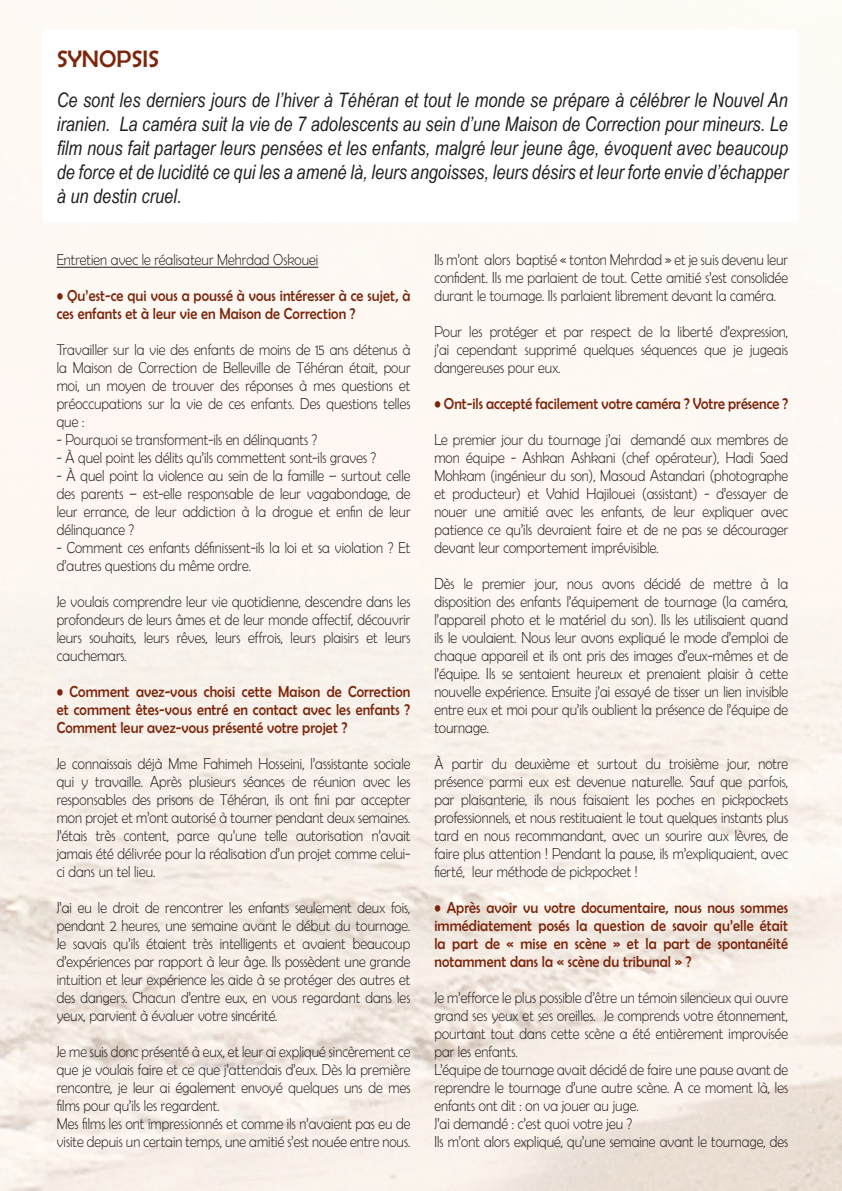
<style>
.page{position:relative;width:842px;height:1191px;background:#fff}
.page>*{position:absolute;margin:0;border:0;box-sizing:border-box;transform-origin:0 0}
.t1{font:24px "Berlin Sans";color:#7c250a}
.t2{font:italic 20px/24px "Arial Narrow";color:#231f20;text-align:justify}
.t3{font:300 16px/18px "Berlin Sans";letter-spacing:.005em;color:#231f20;text-align:justify;scale:.9 1}
.t4{font:16px/18px "Berlin Sans";letter-spacing:.005em;color:#7c250a;text-align:justify;scale:.9 1}
</style>
<div class="page">
<hr style="left:57px;top:267px;width:261px;height:1px;background:#231f20">
<h1 class="t1" style="left:57px;top:46px;width:104px">SYNOPSIS</h1>
<p class="t2" style="left:57px;top:87px;width:733px">Ce sont les derniers jours de l’hiver à Téhéran et tout le monde se prépare à célébrer le Nouvel An iranien. La caméra suit la vie de 7 adolescents au sein d’une Maison de Correction pour mineurs. Le film nous fait partager leurs pensées et les enfants, malgré leur jeune âge, évoquent avec beaucoup de force et de lucidité ce qui les a amené là, leurs angoisses, leurs désirs et leur forte envie d’échapper à un destin cruel.</p>
<p class="t3" style="left:57px;top:251px;width:292px">Entretien avec le réalisateur Mehrdad Oskouei</p>
<p class="t4" style="left:57px;top:287px;width:394px">• Qu’est-ce qui vous a poussé à vous intéresser à ce sujet, à ces enfants et à leur vie en Maison de Correction ?</p>
<p class="t3" style="left:57px;top:341px;width:394px">Travailler sur la vie des enfants de moins de 15 ans détenus à la Maison de Correction de Belleville de Téhéran était, pour moi, un moyen de trouver des réponses à mes questions et préoccupations sur la vie de ces enfants. Des questions telles que :</p>
<p class="t3" style="left:57px;top:431px;width:291px">- Pourquoi se transforment-ils en délinquants ?</p>
<p class="t3" style="left:57px;top:449px;width:357px">- À quel point les délits qu’ils commettent sont-ils graves ?</p>
<p class="t3" style="left:57px;top:467px;width:395px">- À quel point la violence au sein de la famille – surtout celle des parents – est-elle responsable de leur vagabondage, de leur errance, de leur addiction à la drogue et enfin de leur délinquance ?</p>
<p class="t3" style="left:57px;top:539px;width:394px">- Comment ces enfants définissent-ils la loi et sa violation ? Et d’autres questions du même ordre.</p>
<p class="t3" style="left:57px;top:593px;width:394px">Je voulais comprendre leur vie quotidienne, descendre dans les profondeurs de leurs âmes et de leur monde affectif, découvrir leurs souhaits, leurs rêves, leurs effrois, leurs plaisirs et leurs cauchemars.</p>
<p class="t4" style="left:57px;top:683px;width:394px">• Comment avez-vous choisi cette Maison de Correction et comment êtes-vous entré en contact avec les enfants ?<br>Comment leur avez-vous présenté votre projet ?</p>
<p class="t3" style="left:57px;top:755px;width:395px">Je connaissais déjà Mme Fahimeh Hosseini, l’assistante sociale qui y travaille. Après plusieurs séances de réunion avec les responsables des prisons de Téhéran, ils ont fini par accepter mon projet et m’ont autorisé à tourner pendant deux semaines.<br>J’étais très content, parce qu’une telle autorisation n’avait jamais été délivrée pour la réalisation d’un projet comme celui&shy;ci dans un tel lieu.</p>
<p class="t3" style="left:57px;top:899px;width:395px">J’ai eu le droit de rencontrer les enfants seulement deux fois, pendant 2 heures, une semaine avant le début du tournage.<br>Je savais qu’ils étaient très intelligents et avaient beaucoup d’expériences par rapport à leur âge. Ils possèdent une grande intuition et leur expérience les aide à se protéger des autres et des dangers. Chacun d’entre eux, en vous regardant dans les yeux, parvient à évaluer votre sincérité.</p>
<p class="t3" style="left:57px;top:1043px;width:395px;text-align:left">Je me suis donc présenté à eux, et leur ai expliqué sincèrement ce que je voulais faire et ce que j’attendais d’eux. Dès la première rencontre, je leur ai également envoyé quelques uns de mes films pour qu’ils les regardent.<br>Mes films les ont impressionnés et comme ils n’avaient pas eu de visite depuis un certain temps, une amitié s’est nouée entre nous.</p>
<p class="t3" style="left:434px;top:251px;width:394px">Ils m’ont alors baptisé « tonton Mehrdad » et je suis devenu leur confident. Ils me parlaient de tout. Cette amitié s’est consolidée durant le tournage. Ils parlaient librement devant la caméra.</p>
<p class="t3" style="left:434px;top:323px;width:394px">Pour les protéger et par respect de la liberté d’expression, j’ai cependant supprimé quelques séquences que je jugeais dangereuses pour eux.</p>
<p class="t4" style="left:434px;top:395px;width:395px">• Ont-ils accepté facilement votre caméra ? Votre présence ?</p>
<p class="t3" style="left:434px;top:431px;width:395px">Le premier jour du tournage j’ai demandé aux membres de mon équipe - Ashkan Ashkani (chef opérateur), Hadi Saed Mohkam (ingénieur du son), Masoud Astandari (photographe et producteur) et Vahid Hajilouei (assistant) - d’essayer de nouer une amitié avec les enfants, de leur expliquer avec patience ce qu’ils devraient faire et de ne pas se décourager devant leur comportement imprévisible.</p>
<p class="t3" style="left:434px;top:575px;width:395px">Dès le premier jour, nous avons décidé de mettre à la disposition des enfants l’équipement de tournage (la caméra, l’appareil photo et le matériel du son). Ils les utilisaient quand ils le voulaient. Nous leur avons expliqué le mode d’emploi de chaque appareil et ils ont pris des images d’eux-mêmes et de l’équipe. Ils se sentaient heureux et prenaient plaisir à cette nouvelle expérience. Ensuite j’ai essayé de tisser un lien invisible entre eux et moi pour qu’ils oublient la présence de l’équipe de tournage.</p>
<p class="t3" style="left:434px;top:755px;width:395px">À partir du deuxième et surtout du troisième jour, notre présence parmi eux est devenue naturelle. Sauf que parfois, par plaisanterie, ils nous faisaient les poches en pickpockets professionnels, et nous restituaient le tout quelques instants plus tard en nous recommandant, avec un sourire aux lèvres, de faire plus attention ! Pendant la pause, ils m’expliquaient, avec fierté, leur méthode de pickpocket !</p>
<p class="t4" style="left:434px;top:899px;width:395px">• Après avoir vu votre documentaire, nous nous sommes immédiatement posés la question de savoir qu’elle était la part de « mise en scène » et la part de spontanéité notamment dans la « scène du tribunal » ?</p>
<p class="t3" style="left:434px;top:989px;width:395px;text-align:left">Je m’efforce le plus possible d’être un témoin silencieux qui ouvre grand ses yeux et ses oreilles. Je comprends votre étonnement, pourtant tout dans cette scène a été entièrement improvisée par les enfants.<br>L’équipe de tournage avait décidé de faire une pause avant de reprendre le tournage d’une autre scène. A ce moment là, les enfants ont dit : on va jouer au juge.<br>J’ai demandé : c’est quoi votre jeu ?<br>Ils m’ont alors expliqué, qu’une semaine avant le tournage, des</p>
</div>
